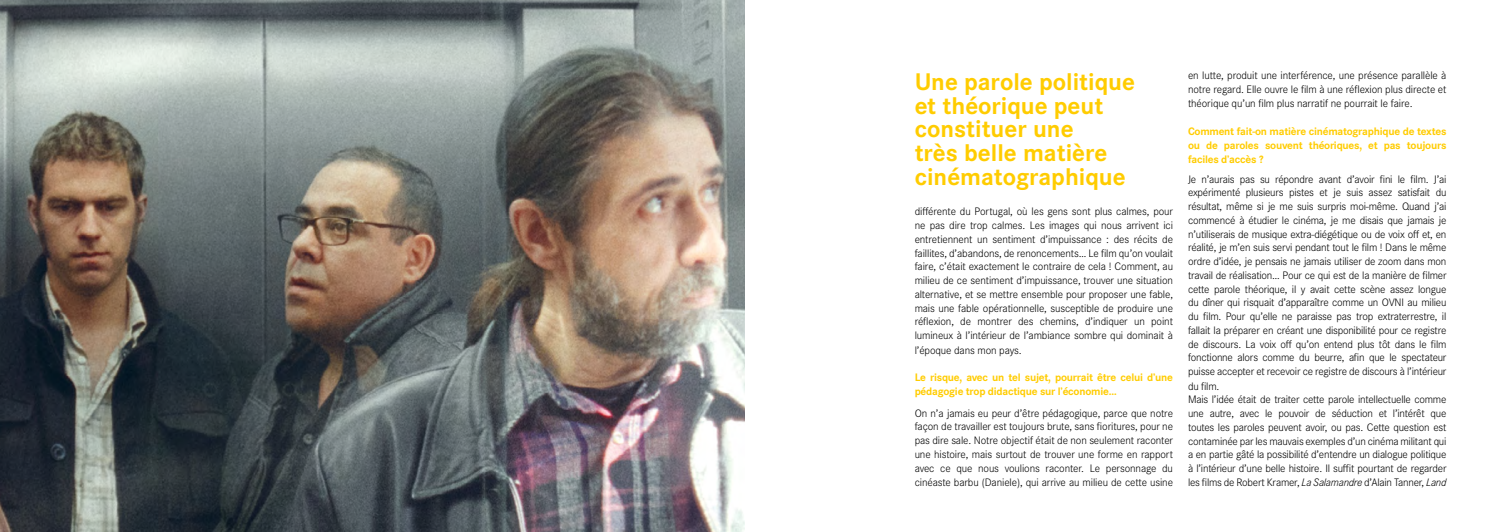
<style>
.page{position:relative;width:1489px;height:532px;background:#fff}
.page>*{position:absolute;margin:0;border:0;box-sizing:border-box;transform-origin:0 0}
.t1{font:700 25px/23.8px "Corporate S";color:#fc0}
.t2{font:300 11.25px/13.8px "Corporate S";letter-spacing:-.02em;color:#000;text-align:justify}
.t3{font:700 11.25px/13.8px "Corporate S";letter-spacing:-.02em;color:#fc0}
.s1{font-style:italic}
</style>
<div class="page">
<img style="left:0;top:0;width:744px;height:531px">
<h1 class="t1" style="left:914px;top:70px;width:222px">Une parole politique et théorique peut constituer une<br>très belle matière cinématographique</h1>
<p class="t2" style="left:914px;top:205px;width:260px">différente du Portugal, où les gens sont plus calmes, pour ne pas dire trop calmes. Les images qui nous arrivent ici entretiennent un sentiment d’impuissance : des récits de faillites, d’abandons, de renoncements… Le film qu’on voulait faire, c’était exactement le contraire de cela ! Comment, au milieu de ce sentiment d’impuissance, trouver une situation alternative, et se mettre ensemble pour proposer une fable, mais une fable opérationnelle, susceptible de produire une réflexion, de montrer des chemins, d’indiquer un point lumineux à l’intérieur de l’ambiance sombre qui dominait à l’époque dans mon pays.</p>
<p class="t3" style="left:914px;top:370px;width:260px;line-height:14.4px">Le risque, avec un tel sujet, pourrait être celui d’une pédagogie trop didactique sur l’économie…</p>
<p class="t2" style="left:914px;top:406px;width:260px">On n’a jamais eu peur d’être pédagogique, parce que notre façon de travailler est toujours brute, sans fioritures, pour ne pas dire sale. Notre objectif était de non seulement raconter une histoire, mais surtout de trouver une forme en rapport avec ce que nous voulions raconter. Le personnage du cinéaste barbu (Daniele), qui arrive au milieu de cette usine</p>
<p class="t2" style="left:1187px;top:69px;width:260px">en lutte, produit une interférence, une présence parallèle à notre regard. Elle ouvre le film à une réflexion plus directe et théorique qu’un film plus narratif ne pourrait le faire.</p>
<p class="t3" style="left:1187px;top:125px;width:260px;text-align:justify">Comment fait-on matière cinématographique de textes ou de paroles souvent théoriques, et pas toujours faciles d’accès ?</p>
<p class="t2" style="left:1187px;top:172px;width:260px;text-align:left">Je n’aurais pas su répondre avant d’avoir fini le film. J’ai expérimenté plusieurs pistes et je suis assez satisfait du résultat, même si je me suis surpris moi-même. Quand j’ai commencé à étudier le cinéma, je me disais que jamais je n’utiliserais de musique extra-diégétique ou de voix off et, en réalité, je m’en suis servi pendant tout le film ! Dans le même ordre d’idée, je pensais ne jamais utiliser de zoom dans mon travail de réalisation… Pour ce qui est de la manière de filmer cette parole théorique, il y avait cette scène assez longue du dîner qui risquait d’apparaître comme un OVNI au milieu du film. Pour qu’elle ne paraisse pas trop extraterrestre, il fallait la préparer en créant une disponibilité pour ce registre de discours. La voix off qu’on entend plus tôt dans le film fonctionne alors comme du beurre, afin que le spectateur puisse accepter et recevoir ce registre de discours à l’intérieur du film.<br>Mais l’idée était de traiter cette parole intellectuelle comme une autre, avec le pouvoir de séduction et l’intérêt que toutes les paroles peuvent avoir, ou pas. Cette question est contaminée par les mauvais exemples d’un cinéma militant qui a en partie gâté la possibilité d’entendre un dialogue politique à l’intérieur d’une belle histoire. Il suffit pourtant de regarder les films de Robert Kramer, <span class="s1">La Salamandre</span> d’Alain Tanner, <span class="s1">Land</span></p>
</div>
